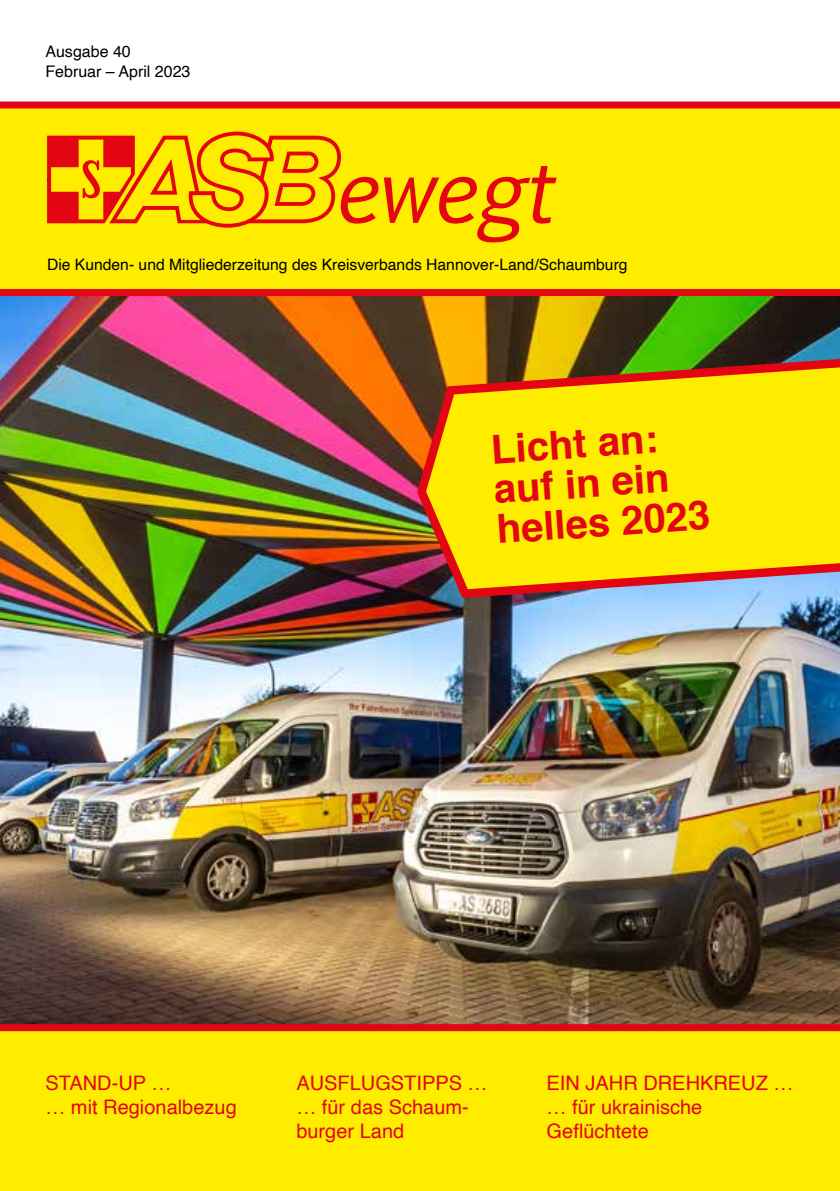
<style>
.page{position:relative;width:840px;height:1191px;background:#fff}
.page>*{position:absolute;margin:0;border:0;box-sizing:border-box;transform-origin:0 0}
.t1{font:700 40px/40px "Helvetica";color:#e30613}
.t2{font:20px/24px "Helvetica";color:#e30512}
.t3{font:16px/19.2px "Helvetica";color:#000}
.t4{font:15.6px "Helvetica";color:#000}
</style>
<div class="page">
<img style="left:0;top:296px;width:839px;height:728px">
<svg style="left:0;top:101px;width:839px;height:195px;background:#fbd303"></svg>
<div style="left:0;top:1026px;width:839px;height:165px;background:#ffed00"></div>
<svg style="left:412px;top:339px;width:427px;height:263px;background:#dbbf14"></svg>
<div style="left:0;top:1024px;width:839px;height:7px;background:#e30613"></div>
<svg style="left:47px;top:132px;width:509px;height:110px;background:#f8b504"></svg>
<p class="t3" style="left:45px;top:43px;width:146px">Ausgabe 40<br>Februar – April 2023</p>
<p class="t4" style="left:47px;top:252px;width:581px">Die Kunden- und Mitgliederzeitung des Kreisverbands Hannover-Land/Schaumburg</p>
<h1 class="t1" style="left:489px;top:430px;width:215px;rotate:-4deg">Licht an: auf in ein helles 2023</h1>
<p class="t2" style="left:45px;top:1071px;width:193px">STAND-UP …<br>… mit Regionalbezug</p>
<p class="t2" style="left:296px;top:1071px;width:192px">AUSFLUGSTIPPS … … für das Schaum&shy;burger Land</p>
<p class="t2" style="left:546px;top:1071px;width:248px">EIN JAHR DREHKREUZ … … für ukrainische<br>Geflüchtete</p>
</div>
